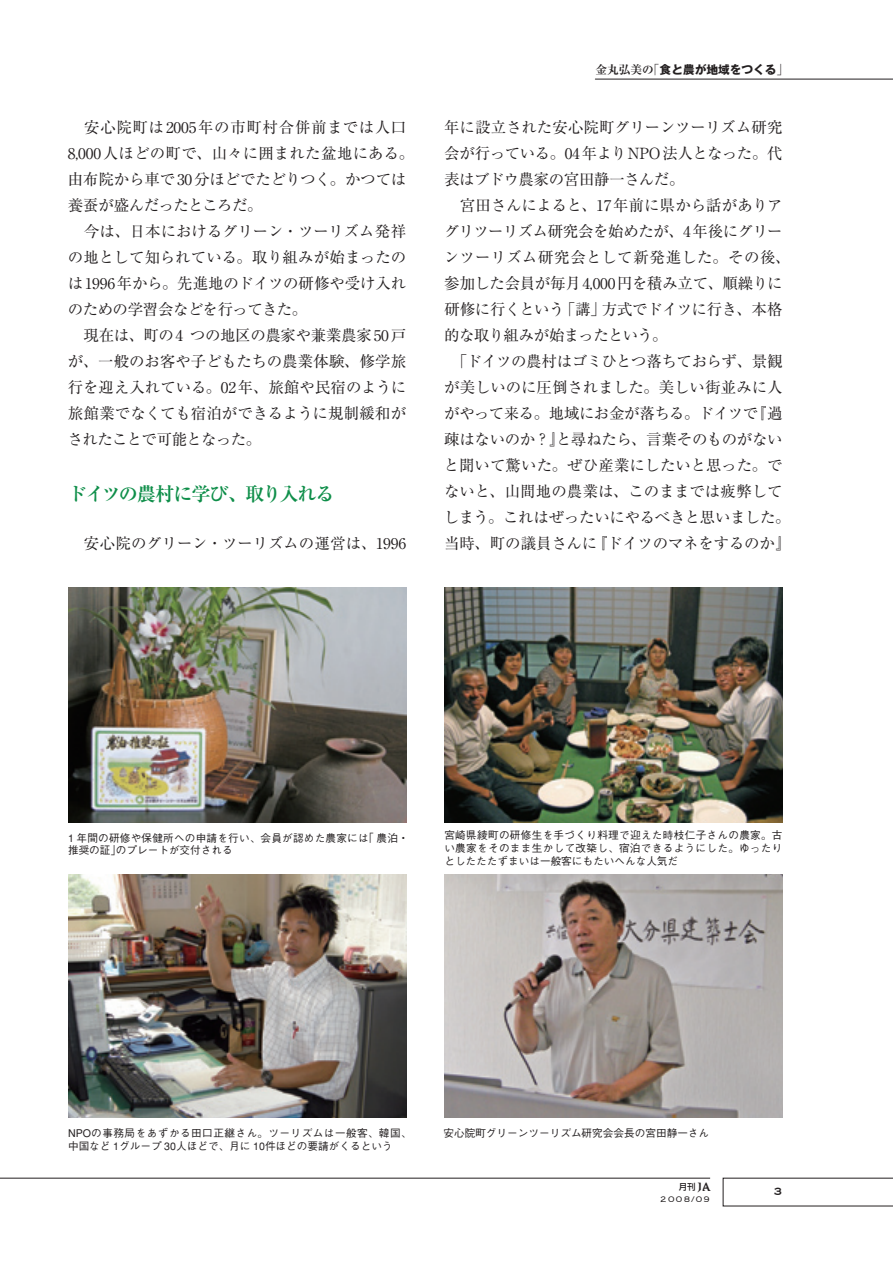
<style>
.page{position:relative;width:893px;height:1263px;background:#fff}
.page>*{position:absolute;margin:0;border:0;box-sizing:border-box;transform-origin:0 0}
.小見出し{font:700 19.2px "Ryumin";letter-spacing:-.065em;color:#0e8e49}
.本文{font:15.45px/26.1px "Ryumin";letter-spacing:-.01em;color:#231f20}
.t1{font:13.8px "Copperplate";color:#231f20}
.t2{font:700 11.7px "Gothic MB101";color:#231f20}
.cap{font:500 10.65px/12.8px "Gothic BBB";color:#231f20}
.cap-2{font:500 10.65px/12.8px "Gothic BBB";letter-spacing:.02em;color:#231f20}
.t3{font:300 10.65px "Copperplate";letter-spacing:.125em;color:#231f20}
.t4{font:500 8.55px "Shin Go";color:#231f20}
.s1{font-family:"Ryumin"}
.s2{font-family:"Midashi Go MB31";font-weight:400}
.s3{font-family:"Romic";font-size:11.7px}
</style>
<div class="page">
<img style="left:68px;top:588px;width:338px;height:234px">
<img style="left:444px;top:588px;width:338px;height:234px">
<img style="left:68px;top:874px;width:338px;height:243px">
<img style="left:444px;top:874px;width:338px;height:243px">
<hr style="left:595px;top:79px;width:298px;height:1px;background:#231f20">
<hr style="left:0;top:1178px;width:710px;height:1px;background:#231f20">
<svg style="left:723px;top:1178px;width:170px;height:28px"></svg>
<p class="本文" style="left:68px;top:114px;width:348px">　安心院町は2005年の市町村合併前までは人口<br>8,000人ほどの町で、山々に囲まれた盆地にある。由布院から車で 30分ほどでたどりつく。かつては養蚕が盛んだったところだ。</p>
<p class="本文" style="left:68px;top:218px;width:340px;text-align:justify">　今は、日本におけるグリーン・ツーリズム発祥の地として知られている。取り組みが始まったのは 1996年から。先進地のドイツの研修や受け入れのための学習会などを行ってきた。</p>
<p class="本文" style="left:68px;top:322px;width:340px;text-align:justify">　現在は、町の 4 つの地区の農家や兼業農家 50戸が、一般のお客や子どもたちの農業体験、修学旅行を迎え入れている。02年、旅館や民宿のように旅館業でなくても宿泊ができるように規制緩和がされたことで可能となった。</p>
<p class="小見出し" style="left:68px;top:482px;width:268px">ドイツの農村に学び、取り入れる</p>
<p class="本文" style="left:68px;top:530px;width:340px">　安心院のグリーン・ツーリズムの運営は、1996</p>
<p class="t2" style="left:595px;top:61px;width:194px"><span class="s1">金丸弘美の</span><span class="s2">「</span>食と農が地域をつくる<span class="s2">」</span></p>
<p class="本文" style="left:444px;top:114px;width:340px;text-align:justify">年に設立された安心院町グリーンツーリズム研究会が行っている。04年よりNPO法人となった。代表はブドウ農家の宮田静一さんだ。</p>
<p class="本文" style="left:444px;top:192px;width:348px">　宮田さんによると、17年前に県から話がありアグリツーリズム研究会を始めたが、4年後にグリーンツーリズム研究会として新発進した。その後、参加した会員が毎月4,000円を積み立て、順繰りに研修に行くという「講」方式でドイツに行き、本格的な取り組みが始まったという。</p>
<p class="本文" style="left:444px;top:348px;width:348px">　「ドイツの農村はゴミひとつ落ちておらず、景観が美しいのに圧倒されました。美しい街並みに人がやって来る。地域にお金が落ちる。ドイツで『過疎はないのか？』と尋ねたら、言葉そのものがないと聞いて驚いた。ぜひ産業にしたいと思った。でないと、山間地の農業は、このままでは疲弊してしまう。これはぜったいにやるべきと思いました。当時、町の議員さんに『ドイツのマネをするのか』</p>
<p class="cap-2" style="left:68px;top:831px;width:342px">1 年間の研修や保健所への申請を行い、会員が認めた農家には「農泊・推奨の証」のプレートが交付される</p>
<p class="cap" style="left:444px;top:829px;width:340px;text-align:justify">宮崎県綾町の研修生を手づくり料理で迎えた時枝仁子さんの農家。古い農家をそのまま生かして改築し、宿泊できるようにした。ゆったりとしたたたずまいは一般客にもたいへんな人気だ</p>
<p class="cap" style="left:68px;top:1127px;width:345px">NPOの事務局をあずかる田口正継さん。ツーリズムは一般客、韓国、中国など 1グループ 30人ほどで、月に 10件ほどの要請がくるという</p>
<p class="cap" style="left:443px;top:1127px;width:267px">安心院町グリーンツーリズム研究会会長の宮田静一さん</p>
<p class="t4" style="left:679px;top:1181px;width:33px">月刊 <span class="s3">JA</span></p>
<p class="t3" style="left:660px;top:1192px;width:51px">2008/09</p>
<p class="t1" style="left:774px;top:1183px;width:10px">3</p>
</div>
